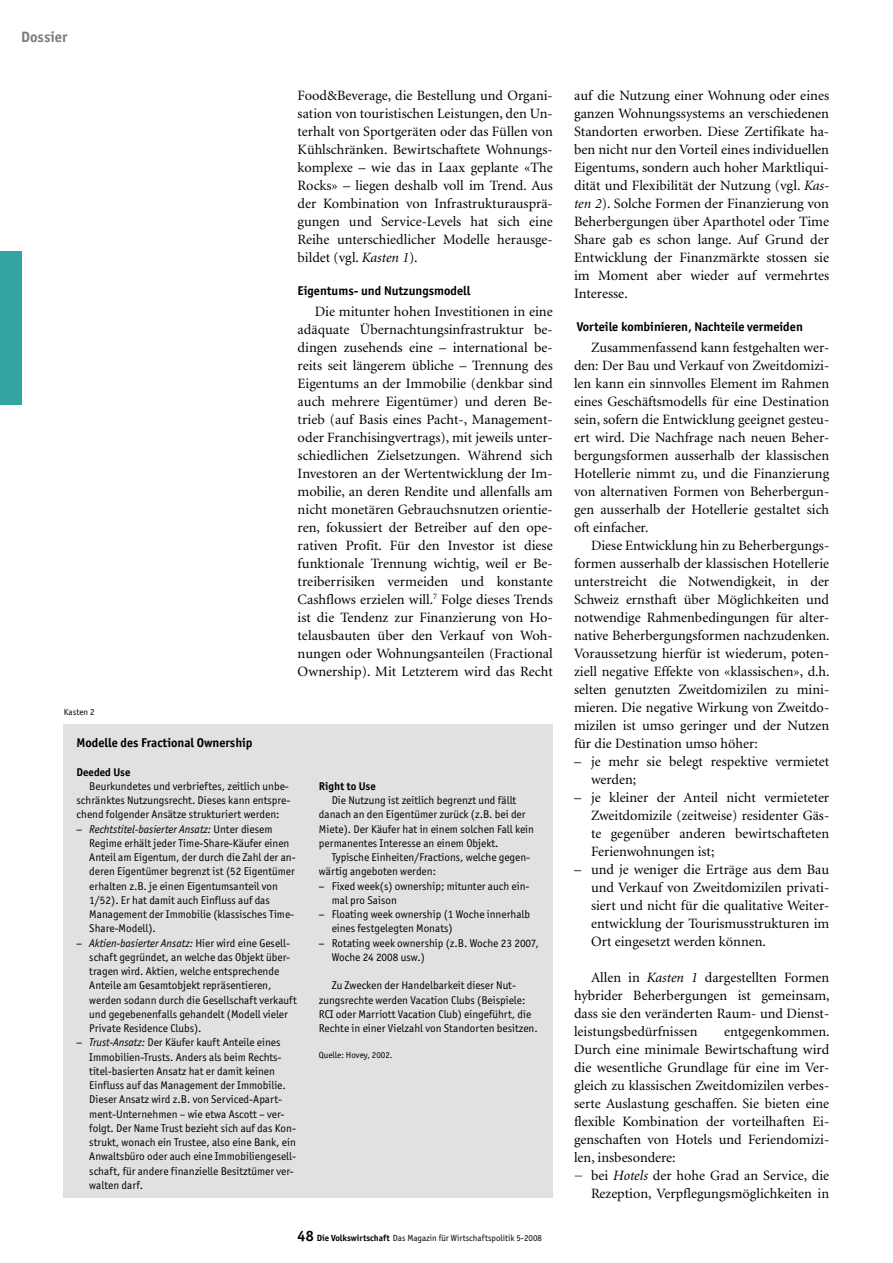
<style>
.page{position:relative;width:893px;height:1263px;background:#fff}
.page>*{position:absolute;margin:0;border:0;box-sizing:border-box;transform-origin:0 0}
.t1{font:700 15px "Officina San ITC";color:#7c7c7c}
._03_Grundschrift{font:14.25px/18px "Minion";color:#000;text-align:justify}
._05_Zwischentitel_2{font:700 12.75px "Officina San ITC";color:#000}
._10_Kasten-Titel{font:700 12.75px "Officina San ITC";color:#000}
._12_Kasten-Text{font:11.25px/14.2px "Officina San ITC";color:#000}
._11_Kasten-Untertitel{font:700 11.25px "Officina San ITC";color:#000}
._09_Fussnote{font:9px "Officina San ITC";color:#000}
._06_Abbildungen{font:9px "Officina San ITC";letter-spacing:.005em;color:#000}
.s1{font-style:italic}
.s2{font-weight:700;font-size:15px}
.s3{font-weight:700}
</style>
<div class="page">
<div style="left:0;top:252px;width:21px;height:153px;background:#34a3a3"></div>
<div style="left:64px;top:724px;width:489px;height:473px;background:#e1e1e1"></div>
<p class="t1" style="left:21px;top:27px;width:48px">Dossier</p>
<p class="_03_Grundschrift" style="left:298px;top:86px;width:257px">Food&amp;Beverage, die Bestellung und Organi&shy;sation von touristischen Leistungen, den Un&shy;terhalt von Sportgeräten oder das Füllen von Kühlschränken. Bewirtschaftete Wohnungs&shy;komplexe – wie das in Laax geplante «The Rocks» – liegen deshalb voll im Trend. Aus der Kombination von Infrastrukturausprä&shy;gungen und Service-Levels hat sich eine Reihe unterschiedlicher Modelle herausge&shy;bildet (vgl. <span class="s1">Kasten 1</span>).</p>
<p class="_05_Zwischentitel_2" style="left:298px;top:282px;width:174px">Eigentums- und Nutzungsmodell</p>
<p class="_03_Grundschrift" style="left:298px;top:302px;width:257px;text-indent:17px">Die mitunter hohen Investitionen in eine adäquate Übernachtungsinfrastruktur be&shy;dingen zusehends eine – international be&shy;reits seit längerem übliche – Trennung des Eigentums an der Immobilie (denkbar sind auch mehrere Eigentümer) und deren Be&shy;trieb (auf Basis eines Pacht-, Management&shy;oder Franchisingvertrags), mit jeweils unter&shy;schiedlichen Zielsetzungen. Während sich Investoren an der Wertentwicklung der Im&shy;mobilie, an deren Rendite und allenfalls am nicht monetären Gebrauchsnutzen orientie&shy;ren, fokussiert der Betreiber auf den ope&shy;rativen Profit. Für den Investor ist diese funktionale Trennung wichtig, weil er Be&shy;treiberrisiken vermeiden und konstante Cashflows erzielen will.<sup>7</sup> Folge dieses Trends ist die Tendenz zur Finanzierung von Ho&shy;telausbauten über den Verkauf von Woh&shy;nungen oder Wohnungsanteilen (Fractional Ownership). Mit Letzterem wird das Recht</p>
<p class="_06_Abbildungen" style="left:64px;top:707px;width:32px">Kasten 2</p>
<p class="_10_Kasten-Titel" style="left:77px;top:735px;width:178px">Modelle des Fractional Ownership</p>
<p class="_11_Kasten-Untertitel" style="left:77px;top:765px;width:55px">Deeded Use</p>
<p class="_12_Kasten-Text" style="left:77px;top:779px;width:215px;text-indent:13px">Beurkundetes und verbrieftes, zeitlich unbe&shy;schränktes Nutzungsrecht. Dieses kann entspre&shy;chend folgender Ansätze strukturiert werden:</p>
<p class="_12_Kasten-Text" style="left:89px;top:822px;width:208px;text-indent:-13px">− <span class="s1">Rechtstitel-basierter Ansatz:</span> Unter diesem Regime erhält jeder Time-Share-Käufer einen Anteil am Eigentum, der durch die Zahl der an&shy;deren Eigentümer begrenzt ist (52 Eigentümer erhalten z.B. je einen Eigentumsanteil von 1/52). Er hat damit auch Einfluss auf das Management der Immobilie (klassisches Time-Share-Modell).</p>
<p class="_12_Kasten-Text" style="left:89px;top:936px;width:209px;text-indent:-13px">− <span class="s1">Aktien-basierter Ansatz:</span> Hier wird eine Gesell&shy;schaft gegründet, an welche das Objekt über&shy;tragen wird. Aktien, welche entsprechende Anteile am Gesamtobjekt repräsentieren, werden sodann durch die Gesellschaft verkauft und gegebenenfalls gehandelt (Modell vieler Private Residence Clubs).</p>
<p class="_12_Kasten-Text" style="left:89px;top:1035px;width:208px;text-indent:-13px">− <span class="s1">Trust-Ansatz:</span> Der Käufer kauft Anteile eines Immobilien-Trusts. Anders als beim Rechts&shy;titel-basierten Ansatz hat er damit keinen Einfluss auf das Management der Immobilie.<br>Dieser Ansatz wird z.B. von Serviced-Apart&shy;ment-Unternehmen – wie etwa Ascott – ver&shy;folgt. Der Name Trust bezieht sich auf das Kon&shy;strukt, wonach ein Trustee, also eine Bank, ein Anwaltsbüro oder auch eine Immobiliengesell&shy;schaft, für andere finanzielle Besitztümer ver&shy;walten darf.</p>
<p class="_11_Kasten-Untertitel" style="left:319px;top:779px;width:58px">Right to Use</p>
<p class="_12_Kasten-Text" style="left:319px;top:793px;width:217px;text-indent:13px">Die Nutzung ist zeitlich begrenzt und fällt danach an den Eigentümer zurück (z.B. bei der Miete). Der Käufer hat in einem solchen Fall kein permanentes Interesse an einem Objekt.</p>
<p class="_12_Kasten-Text" style="left:319px;top:850px;width:213px;text-indent:13px">Typische Einheiten/Fractions, welche gegen&shy;wärtig angeboten werden:</p>
<p class="_12_Kasten-Text" style="left:332px;top:878px;width:199px;text-indent:-13px">− Fixed week(s) ownership; mitunter auch ein&shy;mal pro Saison</p>
<p class="_12_Kasten-Text" style="left:332px;top:907px;width:200px;text-indent:-13px">− Floating week ownership (1 Woche innerhalb eines festgelegten Monats)</p>
<p class="_12_Kasten-Text" style="left:332px;top:935px;width:208px;text-indent:-13px">− Rotating week ownership (z.B. Woche 23 2007,<br>Woche 24 2008 usw.)</p>
<p class="_12_Kasten-Text" style="left:319px;top:978px;width:220px;text-indent:13px">Zu Zwecken der Handelbarkeit dieser Nut&shy;zungsrechte werden Vacation Clubs (Beispiele:<br>RCI oder Marriott Vacation Club) eingeführt, die Rechte in einer Vielzahl von Standorten besitzen.</p>
<p class="_09_Fussnote" style="left:319px;top:1050px;width:75px">Quelle: Hovey, 2002.</p>
<p class="_09_Fussnote" style="left:298px;top:1232px;width:246px"><span class="s2">48</span> <span class="s3">Die Volkswirtschaft</span> Das Magazin für Wirtschaftspolitik 5-2008</p>
<p class="_03_Grundschrift" style="left:574px;top:86px;width:257px">auf die Nutzung einer Wohnung oder eines ganzen Wohnungssystems an verschiedenen Standorten erworben. Diese Zertifikate ha&shy;ben nicht nur den Vorteil eines individuellen Eigentums, sondern auch hoher Marktliqui&shy;dität und Flexibilität der Nutzung (vgl. <span class="s1">Kas&shy;ten 2</span>). Solche Formen der Finanzierung von Beherbergungen über Aparthotel oder Time Share gab es schon lange. Auf Grund der Entwicklung der Finanzmärkte stossen sie im Moment aber wieder auf vermehrtes Interesse.</p>
<p class="_05_Zwischentitel_2" style="left:577px;top:318px;width:228px">Vorteile kombinieren, Nachteile vermeiden</p>
<p class="_03_Grundschrift" style="left:574px;top:338px;width:257px;text-indent:17px">Zusammenfassend kann festgehalten wer&shy;den: Der Bau und Verkauf von Zweitdomizi&shy;len kann ein sinnvolles Element im Rahmen eines Geschäftsmodells für eine Destination sein, sofern die Entwicklung geeignet gesteu&shy;ert wird. Die Nachfrage nach neuen Beher&shy;bergungsformen ausserhalb der klassischen Hotellerie nimmt zu, und die Finanzierung von alternativen Formen von Beherbergun&shy;gen ausserhalb der Hotellerie gestaltet sich oft einfacher.</p>
<p class="_03_Grundschrift" style="left:574px;top:536px;width:257px;text-indent:17px">Diese Entwicklung hin zu Beherbergungs&shy;formen ausserhalb der klassischen Hotellerie unterstreicht die Notwendigkeit, in der Schweiz ernsthaft über Möglichkeiten und notwendige Rahmenbedingungen für alter&shy;native Beherbergungsformen nachzudenken.<br>Voraussetzung hierfür ist wiederum, poten&shy;ziell negative Effekte von «klassischen», d.h. selten genutzten Zweitdomizilen zu mini&shy;mieren. Die negative Wirkung von Zweitdo&shy;mizilen ist umso geringer und der Nutzen für die Destination umso höher:</p>
<p class="_03_Grundschrift" style="left:591px;top:752px;width:240px;text-indent:-17px">– je mehr sie belegt respektive vermietet werden;</p>
<p class="_03_Grundschrift" style="left:591px;top:788px;width:240px;text-indent:-17px">– je kleiner der Anteil nicht vermieteter Zweitdomizile (zeitweise) residenter Gäs&shy;te gegenüber anderen bewirtschafteten Ferienwohnungen ist;</p>
<p class="_03_Grundschrift" style="left:591px;top:860px;width:240px;text-indent:-17px">– und je weniger die Erträge aus dem Bau und Verkauf von Zweitdomizilen privati&shy;siert und nicht für die qualitative Weiter&shy;entwicklung der Tourismusstrukturen im Ort eingesetzt werden können.</p>
<p class="_03_Grundschrift" style="left:574px;top:968px;width:257px;text-indent:17px">Allen in <span class="s1">Kasten 1</span> dargestellten Formen hybrider Beherbergungen ist gemeinsam, dass sie den veränderten Raum- und Dienst&shy;leistungsbedürfnissen</p>
<p class="_03_Grundschrift" style="left:574px;top:1022px;width:257px;text-indent:150px">entgegenkommen.<br>Durch eine minimale Bewirtschaftung wird die wesentliche Grundlage für eine im Ver&shy;gleich zu klassischen Zweitdomizilen verbes&shy;serte Auslastung geschaffen. Sie bieten eine flexible Kombination der vorteilhaften Ei&shy;genschaften von Hotels und Feriendomizi&shy;len, insbesondere:</p>
<p class="_03_Grundschrift" style="left:574px;top:1166px;width:257px;text-align:right">− bei <span class="s1">Hotels</span> der hohe Grad an Service, die<br>Rezeption, Verpflegungsmöglichkeiten in</p>
</div>
